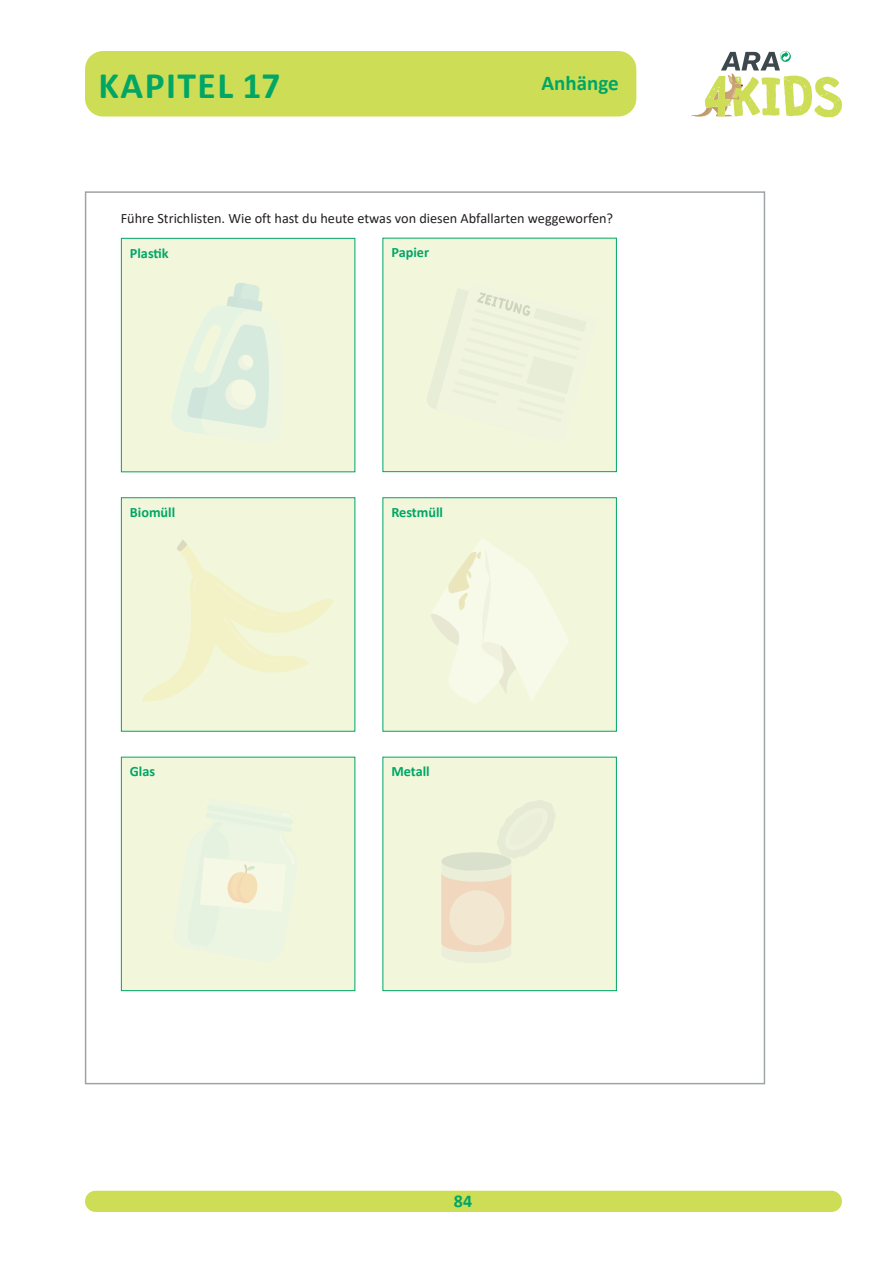
<style>
.page{position:relative;width:893px;height:1263px;background:#fff}
.page>*{position:absolute;margin:0;border:0;box-sizing:border-box;transform-origin:0 0}
.t1{font:700 37.5px "Calibri";letter-spacing:.04em;color:#00a665}
.t2{font:700 21px "Calibri";color:#00a665}
.t3{font:700 18px "Calibri";color:#00a665}
.t4{font:14.25px "Calibri";color:#231f20}
.t5{font:700 14.25px "Calibri";color:#00a665}
</style>
<div class="page">
<div style="left:85px;top:51px;width:551px;height:65px;background:#cddd56;border-radius:18px"></div>
<svg style="left:691px;top:51px;width:151px;height:66px"></svg>
<div style="left:85px;top:1191px;width:757px;height:21px;background:#cddd56;border-radius:11px"></div>
<div style="left:121px;top:238px;width:234px;height:234px;background:#f2f7dc;border:1px solid #00a665"></div>
<div style="left:121px;top:757px;width:234px;height:234px;background:#f2f7dc;border:1px solid #00a665"></div>
<svg style="left:188px;top:805px;width:105px;height:141px"></svg>
<div style="left:383px;top:497px;width:234px;height:234px;background:#f2f7dc;border:1px solid #00a665"></div>
<svg style="left:431px;top:539px;width:138px;height:165px"></svg>
<div style="left:383px;top:757px;width:234px;height:234px;background:#f2f7dc;border:1px solid #00a665"></div>
<svg style="left:441px;top:800px;width:114px;height:152px"></svg>
<div style="left:449px;top:890px;width:55px;height:55px;background:#f2e7d0;border-radius:50%"></div>
<div style="left:121px;top:497px;width:234px;height:234px;background:#f2f7dc;border:1px solid #00a665"></div>
<svg style="left:142px;top:540px;width:192px;height:162px"></svg>
<div style="left:383px;top:238px;width:234px;height:234px;background:#f2f7dc;border:1px solid #00a665"></div>
<svg style="left:477px;top:292px;width:53px;height:24px"></svg>
<svg style="left:172px;top:282px;width:97px;height:153px"></svg>
<p class="t1" style="left:99px;top:59px;width:183px">KAPITEL 17</p>
<p class="t2" style="left:541px;top:68px;width:79px">Anhänge</p>
<p class="t4" style="left:121px;top:209px;width:494px">Führe Strichlisten. Wie oft hast du heute etwas von diesen Abfallarten weggeworfen?</p>
<p class="t5" style="left:130px;top:243px;width:40px">Plastik</p>
<p class="t5" style="left:391px;top:242px;width:39px">Papier</p>
<p class="t5" style="left:130px;top:502px;width:47px">Biomüll</p>
<p class="t5" style="left:130px;top:761px;width:27px">Glas</p>
<p class="t5" style="left:391px;top:502px;width:53px">Restmüll</p>
<p class="t5" style="left:391px;top:761px;width:40px">Metall</p>
<p class="t3" style="left:454px;top:1188px;width:20px">84</p>
</div>
